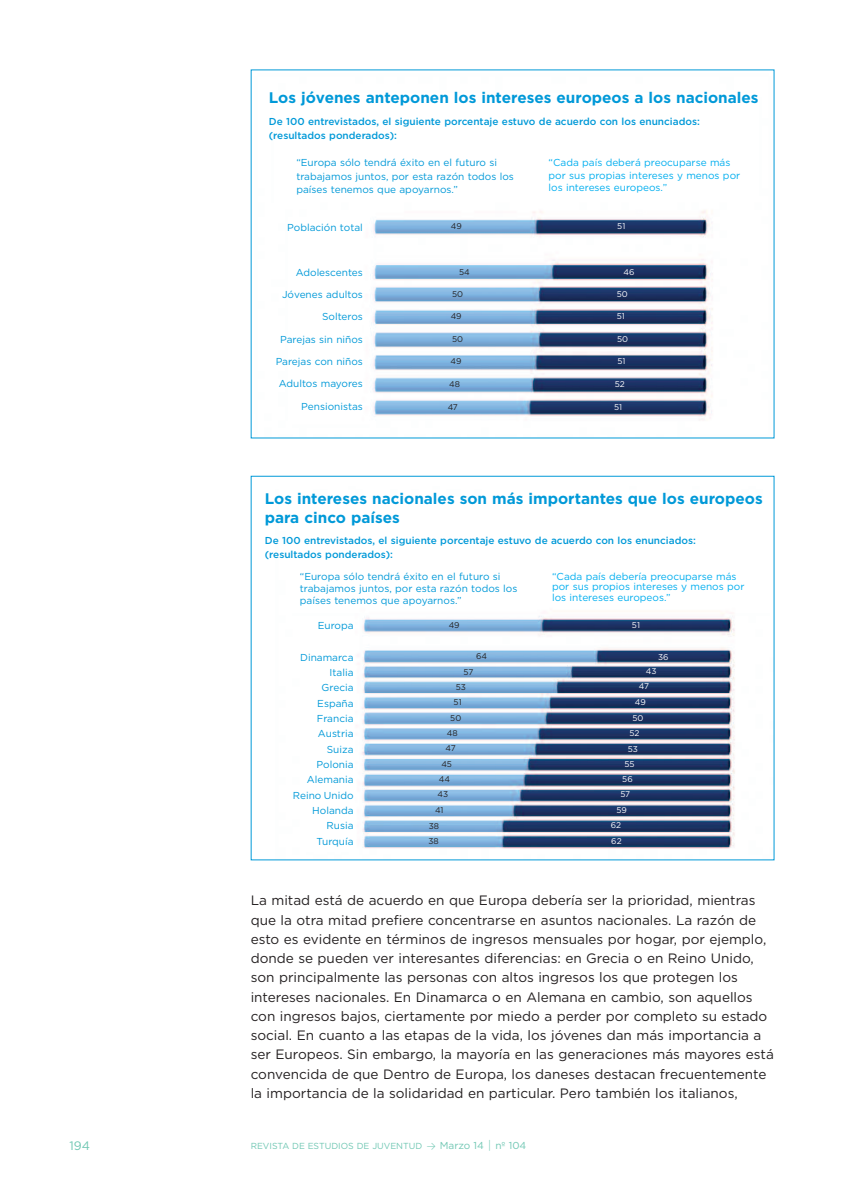
<style>
.page{position:relative;width:844px;height:1191px;background:#fff}
.page>*{position:absolute;margin:0;border:0;box-sizing:border-box;transform-origin:0 0}
.t1{font:700 15.4px/19.2px "Gotham";color:#0099d8}
.t2{font:13.65px/19.2px "Gotham";color:#231f20}
.t3{font:12.25px "Gotham";color:#70c7b3}
.t4{font:10.15px/15.2px "Gotham";color:#0099d8;text-align:right}
.t5{font:500 10.15px/14px "Gotham";color:#0099d8}
.t6{font:10.15px/12.2px "Gotham";color:#00aeef}
.t7{font:8.75px "Gotham";color:#70c7b3}
.t8{font:8.4px "Gotham";color:#231f20}
.t9{font:8.4px "Gotham";color:#fff}
.s1{font-family:"Bryant";font-size:11.9px}
.s2{font-size:10.15px}
</style>
<div class="page">
<hr style="left:843px;top:246px;width:1px;height:161px;background:#e8f5f1">
<img style="left:370px;top:210px;width:343px;height:210px">
<img style="left:361px;top:613px;width:374px;height:236px">
<p class="t1" style="left:269px;top:88px;width:491px">Los jóvenes anteponen los intereses europeos a los nacionales</p>
<p class="t5" style="left:269px;top:114px;width:432px">De 100 entrevistados, el siguiente porcentaje estuvo de acuerdo con los enunciados: (resultados ponderados):</p>
<p class="t4" style="left:296px;top:156px;width:219px;line-height:13.1px;text-align:left">“Europa sólo tendrá éxito en el futuro si trabajamos juntos, por esta razón todos los países tenemos que apoyarnos.”</p>
<p class="t6" style="left:548px;top:157px;width:193px">“Cada país deberá preocuparse más por sus propias intereses y menos por los intereses europeos.”</p>
<p class="t4" style="left:287px;top:219px;width:77px">Población total</p>
<p class="t4" style="left:282px;top:261px;width:82px;line-height:21.7px">Adolescentes<br>Jóvenes adultos</p>
<p class="t4" style="left:280px;top:306px;width:84px;line-height:22.1px">Solteros<br>Parejas sin niños</p>
<p class="t4" style="left:275px;top:351px;width:89px;line-height:22.1px;text-align:center">Parejas con niños<br>Adultos mayores</p>
<p class="t4" style="left:301px;top:399px;width:63px">Pensionistas</p>
<p class="t8" style="left:451px;top:221px;width:12px">49</p>
<p class="t8" style="left:459px;top:267px;width:12px">54</p>
<p class="t8" style="left:452px;top:289px;width:13px">50</p>
<p class="t8" style="left:450px;top:312px;width:12px">49</p>
<p class="t8" style="left:452px;top:334px;width:13px">50</p>
<p class="t8" style="left:450px;top:356px;width:12px">49</p>
<p class="t8" style="left:449px;top:379px;width:12px">48</p>
<p class="t8" style="left:447px;top:402px;width:12px">47</p>
<p class="t9" style="left:617px;top:221px;width:10px">51</p>
<p class="t9" style="left:623px;top:267px;width:12px">46</p>
<p class="t9" style="left:616px;top:289px;width:13px">50</p>
<p class="t9" style="left:616px;top:312px;width:10px">51</p>
<p class="t9" style="left:617px;top:334px;width:13px">50</p>
<p class="t9" style="left:617px;top:356px;width:10px">51</p>
<p class="t9" style="left:614px;top:379px;width:11px">52</p>
<p class="t9" style="left:614px;top:402px;width:10px">51</p>
<p class="t1" style="left:265px;top:489px;width:499px">Los intereses nacionales son más importantes que los europeos para cinco países</p>
<p class="t5" style="left:265px;top:534px;width:432px">De 100 entrevistados, el siguiente porcentaje estuvo de acuerdo con los enunciados: (resultados ponderados):</p>
<p class="t4" style="left:300px;top:570px;width:219px;line-height:12.2px;text-align:left">“Europa sólo tendrá éxito en el futuro si trabajamos juntos, por esta razón todos los países tenemos que apoyarnos.”</p>
<p class="t6" style="left:552px;top:571px;width:194px;line-height:10.5px">“Cada país debería preocuparse más por sus propios intereses y menos por los intereses europeos.”</p>
<p class="t4" style="left:317px;top:618px;width:37px">Europa</p>
<p class="t4" style="left:293px;top:649px;width:62px">Dinamarca<br>Italia<br>Grecia<br>España<br>Francia<br>Austria<br>Suiza<br>Polonia<br>Alemania<br>Reino Unido<br>Holanda<br>Rusia<br>Turquía</p>
<p class="t8" style="left:448px;top:620px;width:12px">49</p>
<p class="t9" style="left:631px;top:620px;width:10px">51</p>
<p class="t8" style="left:476px;top:651px;width:12px">64</p>
<p class="t9" style="left:657px;top:651px;width:12px">36</p>
<p class="t9" style="left:645px;top:666px;width:12px">43</p>
<p class="t9" style="left:638px;top:681px;width:12px">47</p>
<p class="t9" style="left:634px;top:697px;width:12px">49</p>
<p class="t9" style="left:632px;top:713px;width:13px">50</p>
<p class="t9" style="left:629px;top:728px;width:11px">52</p>
<p class="t9" style="left:627px;top:744px;width:12px">53</p>
<p class="t9" style="left:624px;top:758px;width:12px">55</p>
<p class="t9" style="left:622px;top:774px;width:12px">56</p>
<p class="t9" style="left:620px;top:789px;width:11px">57</p>
<p class="t9" style="left:616px;top:805px;width:12px">59</p>
<p class="t9" style="left:610px;top:820px;width:12px">62</p>
<p class="t9" style="left:611px;top:835px;width:12px">62</p>
<p class="t8" style="left:463px;top:667px;width:11px">57</p>
<p class="t8" style="left:455px;top:682px;width:12px">53</p>
<p class="t8" style="left:453px;top:697px;width:10px">51</p>
<p class="t8" style="left:450px;top:713px;width:13px">50</p>
<p class="t8" style="left:447px;top:728px;width:12px">48</p>
<p class="t8" style="left:445px;top:743px;width:12px">47</p>
<p class="t8" style="left:441px;top:758px;width:12px">45</p>
<p class="t8" style="left:439px;top:774px;width:13px">44</p>
<p class="t8" style="left:437px;top:789px;width:12px">43</p>
<p class="t8" style="left:435px;top:805px;width:10px">41</p>
<p class="t8" style="left:428px;top:820px;width:12px">38</p>
<p class="t8" style="left:428px;top:836px;width:12px">38</p>
<p class="t2" style="left:251px;top:891px;width:524px">La mitad está de acuerdo en que Europa debería ser la prioridad, mientras que la otra mitad prefiere concentrarse en asuntos nacionales. La razón de esto es evidente en términos de ingresos mensuales por hogar, por ejemplo, donde se pueden ver interesantes diferencias: en Grecia o en Reino Unido, son principalmente las personas con altos ingresos los que protegen los intereses nacionales. En Dinamarca o en Alemana en cambio, son aquellos con ingresos bajos, ciertamente por miedo a perder por completo su estado social. En cuanto a las etapas de la vida, los jóvenes dan más importancia a ser Europeos. Sin embargo, la mayoría en las generaciones más mayores está convencida de que Dentro de Europa, los daneses destacan frecuentemente la importancia de la solidaridad en particular. Pero también los italianos,</p>
<p class="t3" style="left:69px;top:1138px;width:22px">194</p>
<p class="t7" style="left:251px;top:1141px;width:277px">REVISTA DE ESTUDIOS DE JUVENTUD <span class="s1">≥</span> <span class="s2">Marzo 14</span> <span class="s1">|</span> <span class="s2">nº 104</span></p>
</div>
